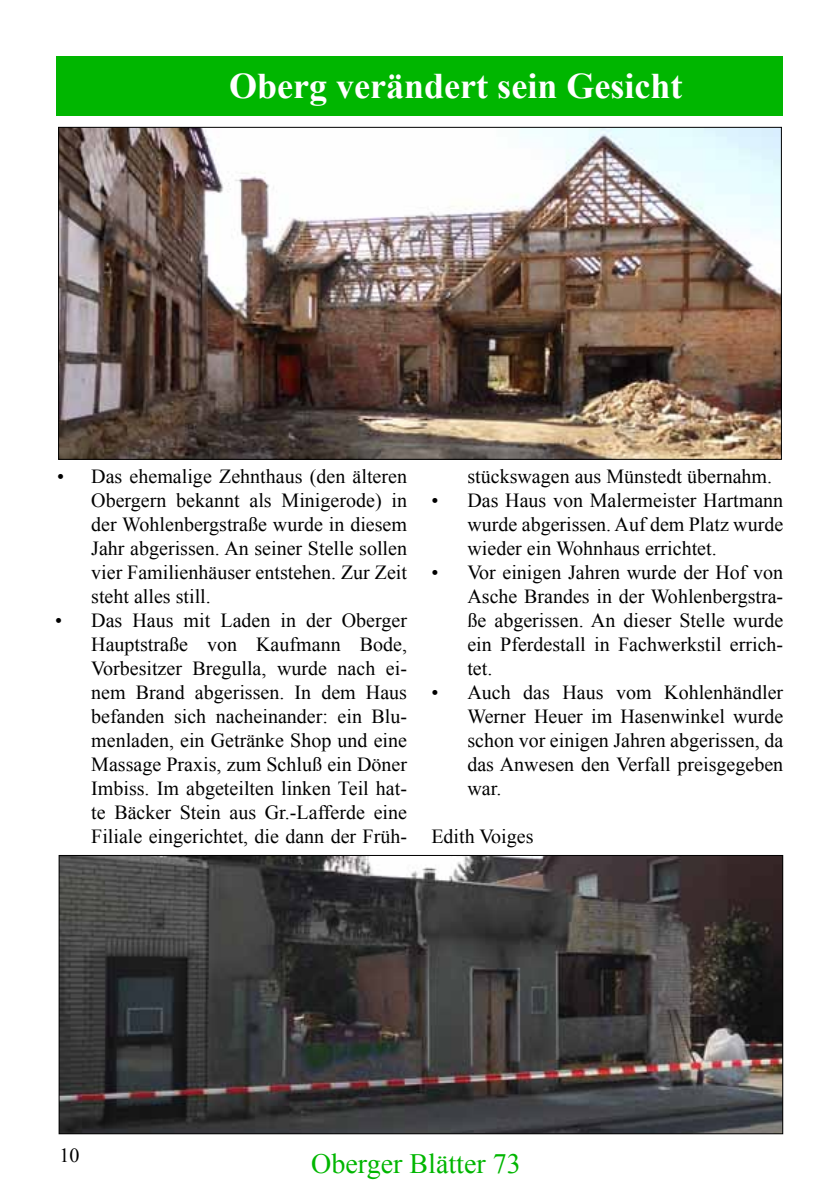
<style>
.page{position:relative;width:840px;height:1191px;background:#fff}
.page>*{position:absolute;margin:0;border:0;box-sizing:border-box;transform-origin:0 0}
.t1{font:700 36px "Times New Roman";color:#fff}
.t2{font:28px "Times New Roman";color:#00b600}
.t3{font:20px/24px "Times New Roman";color:#000;text-align:justify}
</style>
<div class="page">
<div style="left:57px;top:57px;width:725px;height:59px;background:#00b600"></div>
<img style="left:61px;top:857px;width:719px;height:275px">
<img style="left:60px;top:129px;width:719px;height:329px">
<h1 class="t1" style="left:229px;top:61px;width:454px">Oberg verändert sein Gesicht</h1>
<p class="t3" style="left:91px;top:463px;width:317px;text-indent:-34px">• Das ehemalige Zehnthaus (den älteren Obergern bekannt als Minigerode) in der Wohlenbergstraße wurde in diesem Jahr abgerissen. An seiner Stelle sollen vier Familienhäuser entstehen. Zur Zeit steht alles still.</p>
<p class="t3" style="left:91px;top:607px;width:317px;text-indent:-36px">• Das Haus mit Laden in der Oberger Hauptstraße von Kaufmann Bode, Vorbesitzer Bregulla, wurde nach ei&shy;nem Brand abgerissen. In dem Haus befanden sich nacheinander: ein Blu&shy;menladen, ein Getränke Shop und eine Massage Praxis, zum Schluß ein Döner Imbiss. Im abgeteilten linken Teil hat&shy;te Bäcker Stein aus Gr.-Lafferde eine Filiale eingerichtet, die dann der Früh-</p>
<p class="t3" style="left:467px;top:463px;width:306px">stückswagen aus Münstedt übernahm.</p>
<p class="t3" style="left:467px;top:487px;width:317px;text-indent:-36px">• Das Haus von Malermeister Hartmann wurde abgerissen. Auf dem Platz wurde wieder ein Wohnhaus errichtet.</p>
<p class="t3" style="left:467px;top:559px;width:317px;text-indent:-36px">• Vor einigen Jahren wurde der Hof von Asche Brandes in der Wohlenbergstra&shy;ße abgerissen. An dieser Stelle wurde ein Pferdestall in Fachwerkstil errich&shy;tet.</p>
<p class="t3" style="left:467px;top:679px;width:317px;text-indent:-36px">• Auch das Haus vom Kohlenhändler Werner Heuer im Hasenwinkel wurde schon vor einigen Jahren abgerissen, da das Anwesen den Verfall preisgegeben war.</p>
<p class="t3" style="left:431px;top:823px;width:104px">Edith Voiges</p>
<p class="t3" style="left:60px;top:1142px;width:22px">10</p>
<h2 class="t2" style="left:311px;top:1144px;width:211px">Oberger Blätter 73</h2>
</div>
